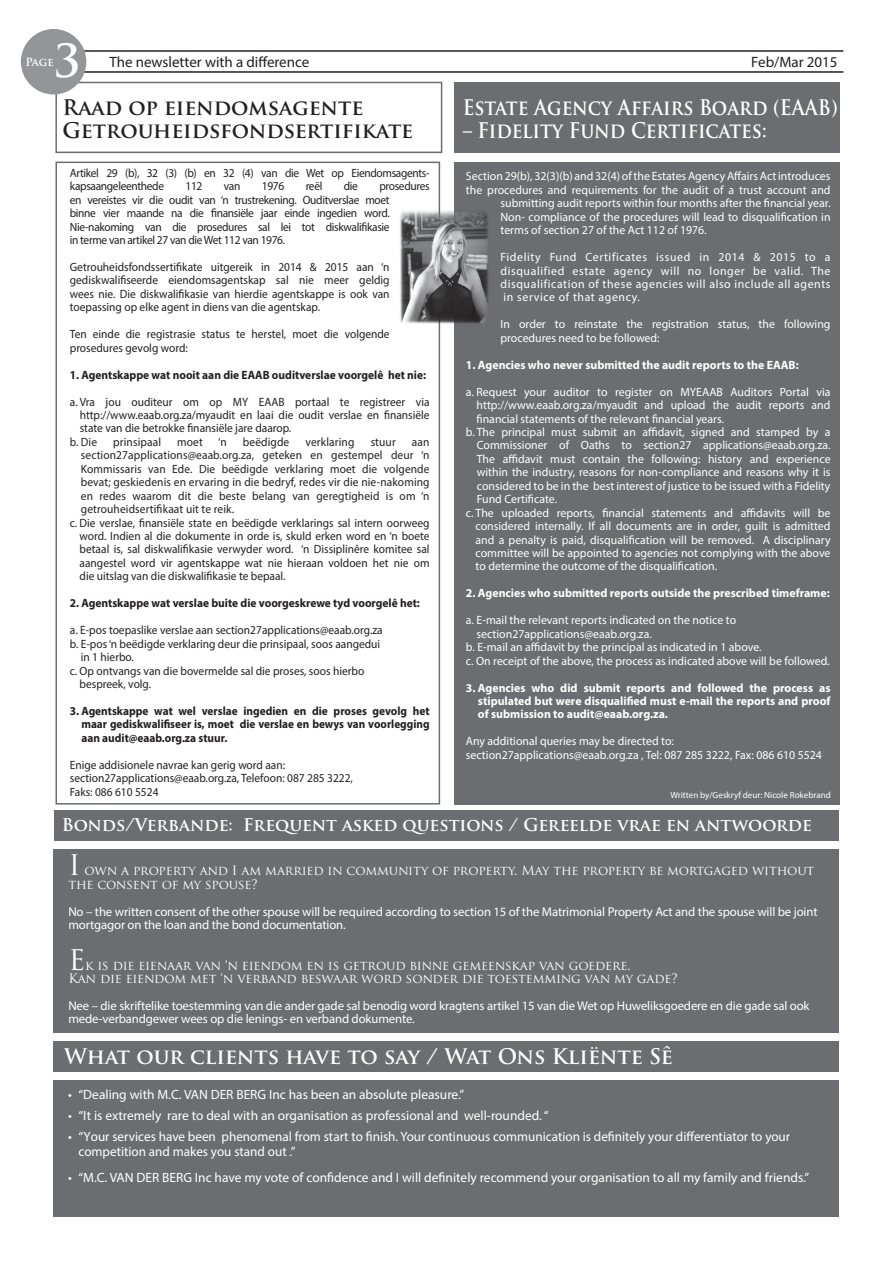
<style>
.page{position:relative;width:893px;height:1263px;background:#fff}
.page>*{position:absolute;margin:0;border:0;box-sizing:border-box;transform-origin:0 0}
.t1{font:700 44.55px "Trajan Pro";color:#fff}
.t2{font:700 21px "Trajan Pro";color:#fff;scale:.89 1}
.t3{font:700 21px/23.1px "Trajan Pro";color:#231f20}
.t4{font:700 21px "Trajan Pro";color:#fff}
.t5{font:700 17.25px "Trajan Pro";color:#fff}
.t6{font:15px "Myriad Pro";color:#231f20}
.t7{font:13.5px/15px "Myriad Pro";color:#fff}
.t8{font:12.75px/13.5px "Myriad Pro";letter-spacing:-.01em;color:#fff}
.t9{font:12.75px/13.5px "Trajan Pro";letter-spacing:-.01em;color:#fff}
.t10{font:12px/13.5px "Myriad Pro";color:#fff;text-align:justify}
.t11{font:12px/13.5px "Myriad Pro";color:#231f20;text-align:justify;scale:.95 1}
.t12{font:12px/13.5px "Myriad Pro";letter-spacing:-.03em;color:#231f20;scale:.95 1}
.t13{font:700 12px/13.5px "Myriad Pro";color:#231f20;text-align:justify;scale:.95 1}
.t14{font:700 12px/13.5px "Myriad Pro";color:#fff;text-align:justify}
.t15{font:700 11.1px "Trajan Pro";color:#fff}
.t16{font:9px "Myriad Pro";color:#fff}
.s1{font-size:27.75px}
</style>
<div class="page">
<div style="left:54px;top:849px;width:785px;height:183px;background:#6c6d70"></div>
<div style="left:54px;top:811px;width:785px;height:30px;background:#6c6d70"></div>
<div style="left:55px;top:82px;width:387px;height:71px;border:2px solid #6c6d70"></div>
<div style="left:56px;top:162px;width:384px;height:642px;border:2px solid #6c6d70"></div>
<hr style="left:58px;top:71px;width:785px;height:2px;background:#231f20">
<hr style="left:58px;top:50px;width:785px;height:2px;background:#231f20">
<div style="left:21px;top:29px;width:65px;height:65px;background:#939598;border-radius:50%"></div>
<div style="left:454px;top:162px;width:385px;height:642px;background:#6c6d70"></div>
<div style="left:455px;top:82px;width:385px;height:71px;background:#6c6d70"></div>
<img style="left:400px;top:210px;width:88px;height:114px">
<div style="left:53px;top:1080px;width:786px;height:137px;background:#6c6d70"></div>
<div style="left:54px;top:1041px;width:785px;height:30px;background:#6c6d70"></div>
<p class="t1" style="left:54px;top:33px;width:28px">3</p>
<p class="t6" style="left:109px;top:53px;width:201px">The newsletter with a difference</p>
<p class="t6" style="left:751px;top:53px;width:88px">Feb/Mar 2015</p>
<p class="t3" style="left:62px;top:96px;width:352px">Raad op eiendomsagente<br>Getrouheidsfondsertifikate</p>
<p class="t15" style="left:25px;top:55px;width:30px">Page</p>
<p class="t2" style="left:463px;top:94px;width:423px">Estate Agency Affairs Board (EAAB)</p>
<p class="t2" style="left:463px;top:117px;width:343px">– Fidelity Fund Certificates:</p>
<p class="t12" style="left:70px;top:166px;width:380px">Artikel 29 (b), 32 (3) (b) en 32 (4) van die Wet op Eiendomsagents&shy;kapsaangeleenthede</p>
<p class="t12" style="left:70px;top:179px;width:380px;text-indent:310px">prosedures en vereistes vir die oudit van ‘n trustrekening. Ouditverslae moet<br>binne vier maande na die finansiële jaar einde ingedien word.<br>Nie-nakoming van die prosedures sal lei tot diskwalifikasie<br>in terme van artikel 27 van die Wet 112 van 1976.</p>
<p class="t11" style="left:70px;top:260px;width:338px">Getrouheidsfondssertifikate uitgereik in 2014 &amp; 2015 aan ‘n gediskwalifiseerde eiendomsagentskap sal nie meer geldig wees nie. Die diskwalifikasie van hierdie agentskappe is ook van toepassing op elke agent in diens van die agentskap.</p>
<p class="t11" style="left:70px;top:327px;width:338px">Ten einde die registrasie status te herstel, moet die volgende prosedures gevolg word:</p>
<p class="t13" style="left:70px;top:367px;width:377px">1. Agentskappe wat nooit aan die EAAB ouditverslae voorgelê het nie:</p>
<p class="t11" style="left:80px;top:394px;width:370px;text-indent:-10px">a. Vra jou ouditeur om op MY EAAB portaal te registreer via http://www.eaab.org.za/myaudit en laai die oudit verslae en finansiële state van die betrokke finansiële jare daarop.</p>
<p class="t11" style="left:70px;top:435px;width:30px">b. Die</p>
<p class="t11" style="left:113px;top:435px;width:52px">prinsipaal</p>
<p class="t11" style="left:177px;top:435px;width:29px">moet</p>
<p class="t11" style="left:218px;top:435px;width:11px">‘n</p>
<p class="t11" style="left:243px;top:435px;width:50px">beëdigde</p>
<p class="t11" style="left:306px;top:435px;width:53px">verklaring</p>
<p class="t11" style="left:371px;top:435px;width:28px">stuur</p>
<p class="t11" style="left:185px;top:179px;width:19px">112</p>
<p class="t11" style="left:224px;top:179px;width:19px">van</p>
<p class="t11" style="left:262px;top:179px;width:25px">1976</p>
<p class="t11" style="left:306px;top:179px;width:19px">reël</p>
<p class="t11" style="left:344px;top:179px;width:16px">die</p>
<p class="t11" style="left:81px;top:435px;width:369px;text-indent:331px">aan section27applications@eaab.org.za, geteken en gestempel deur ‘n Kommissaris van Ede. Die beëdigde verklaring moet die volgende bevat; geskiedenis en ervaring in die bedryf, redes vir die nie-nakoming en redes waarom dit die beste belang van geregtigheid is om ‘n getrouheidsertifikaat uit te reik.</p>
<p class="t11" style="left:80px;top:516px;width:370px;text-indent:-10px">c. Die verslae, finansiële state en beëdigde verklarings sal intern oorweeg word. Indien al die dokumente in orde is, skuld erken word en ‘n boete betaal is, sal diskwalifikasie verwyder word. ‘n Dissiplinêre komitee sal aangestel word vir agentskappe wat nie hieraan voldoen het nie om die uitslag van die diskwalifikasie te bepaal.</p>
<p class="t13" style="left:70px;top:596px;width:370px">2. Agentskappe wat verslae buite die voorgeskrewe tyd voorgelê het:</p>
<p class="t11" style="left:70px;top:623px;width:331px">a. E-pos toepaslike verslae aan section27applications@eaab.org.za</p>
<p class="t11" style="left:81px;top:637px;width:317px;text-indent:-11px">b. E-pos ‘n beëdigde verklaring deur die prinsipaal, soos aangedui in 1 hierbo.</p>
<p class="t11" style="left:80px;top:663px;width:301px;text-indent:-10px">c. Op ontvangs van die bovermelde sal die proses, soos hierbo bespreek, volg.</p>
<p class="t13" style="left:81px;top:704px;width:368px;text-indent:-12px">3. Agentskappe wat wel verslae ingedien en die proses gevolg het maar gediskwalifiseer is, moet die verslae en bewys van voorlegging aan audit@eaab.org.za stuur.</p>
<p class="t11" style="left:70px;top:758px;width:300px;text-align:left">Enige addisionele navrae kan gerig word aan: section27applications@eaab.org.za, Telefoon: 087 285 3222,<br>Faks: 086 610 5524</p>
<p class="t10" style="left:466px;top:169px;width:366px">Section 29(b), 32(3)(b) and 32(4) of the Estates Agency Affairs Act introduces</p>
<p class="t10" style="left:466px;top:183px;width:366px">the procedures and requirements for the audit of a trust account and</p>
<p class="t10" style="left:500px;top:196px;width:332px">submitting audit reports within four months after the financial year.</p>
<p class="t10" style="left:500px;top:210px;width:332px">Non- compliance of the procedures will lead to disqualification in</p>
<p class="t10" style="left:500px;top:223px;width:208px">terms of section 27 of the Act 112 of 1976.</p>
<p class="t10" style="left:500px;top:250px;width:332px">Fidelity Fund Certificates issued in 2014 &amp; 2015 to a disqualified estate agency will no longer be valid. The disqualification of these agencies will also include all agents in service of that agency.</p>
<p class="t10" style="left:500px;top:317px;width:332px">In order to reinstate the registration status, the following procedures need to be followed:</p>
<p class="t14" style="left:466px;top:357px;width:334px">1. Agencies who never submitted the audit reports to the EAAB:</p>
<p class="t10" style="left:477px;top:385px;width:355px;text-indent:-11px">a. Request your auditor to register on MYEAAB Auditors Portal via http://www.eaab.org.za/myaudit and upload the audit reports and financial statements of the relevant financial years.</p>
<p class="t10" style="left:477px;top:425px;width:355px;text-indent:-11px">b. The principal must submit an affidavit, signed and stamped by a Commissioner of Oaths to section27 applications@eaab.org.za.<br>The affidavit must contain the following: history and experience within the industry, reasons for non-compliance and reasons why it is considered to be in the best interest of justice to be issued with a Fidelity Fund Certificate.</p>
<p class="t10" style="left:476px;top:506px;width:356px;text-indent:-10px">c. The uploaded reports, financial statements and affidavits will be considered internally. If all documents are in order, guilt is admitted and a penalty is paid, disqualification will be removed. A disciplinary committee will be appointed to agencies not complying with the above to determine the outcome of the disqualification.</p>
<p class="t14" style="left:466px;top:586px;width:365px">2. Agencies who submitted reports outside the prescribed timeframe:</p>
<p class="t10" style="left:477px;top:613px;width:261px;text-indent:-11px">a. E-mail the relevant reports indicated on the notice to section27applications@eaab.org.za.</p>
<p class="t10" style="left:466px;top:640px;width:297px">b. E-mail an affidavit by the principal as indicated in 1 above.</p>
<p class="t10" style="left:466px;top:654px;width:365px">c. On receipt of the above, the process as indicated above will be followed.</p>
<p class="t14" style="left:478px;top:680px;width:354px;text-indent:-12px">3. Agencies who did submit reports and followed the process as stipulated but were disqualified must e-mail the reports and proof of submission to audit@eaab.org.za.</p>
<p class="t10" style="left:466px;top:734px;width:358px">Any additional queries may be directed to: section27applications@eaab.org.za , Tel: 087 285 3222, Fax: 086 610 5524</p>
<p class="t16" style="left:670px;top:789px;width:162px">Written by/Geskryf deur: Nicole Rokebrand</p>
<p class="t5" style="left:62px;top:814px;width:751px">Bonds/Verbande: Frequent asked questions / Gereelde vrae en antwoorde</p>
<p class="t9" style="left:68px;top:864px;width:747px"><span class="s1">I</span> own a property and I am married in community of property. May the property be mortgaged without the consent of my spouse?</p>
<p class="t8" style="left:68px;top:904px;width:751px">No – the written consent of the other spouse will be required according to section 15 of the Matrimonial Property Act and the spouse will be joint mortgagor on the loan and the bond documentation.</p>
<p class="t9" style="left:68px;top:958px;width:611px"><span class="s1">E</span>k is die eienaar van ‘n eiendom en is getroud binne gemeenskap van goedere.<br>Kan die eiendom met ‘n verband beswaar word sonder die toestemming van my gade?</p>
<p class="t8" style="left:68px;top:999px;width:743px">Nee – die skriftelike toestemming van die ander gade sal benodig word kragtens artikel 15 van die Wet op Huweliksgoedere en die gade sal ook mede-verbandgewer wees op die lenings- en verband dokumente.</p>
<p class="t4" style="left:64px;top:1043px;width:610px">What our clients have to say / Wat Ons Kliënte Sê</p>
<p class="t7" style="left:68px;top:1086px;width:398px">• “Dealing with M.C. VAN DER BERG Inc has been an absolute pleasure.”</p>
<p class="t7" style="left:68px;top:1107px;width:482px">• “It is extremely rare to deal with an organisation as professional and well-rounded.“</p>
<p class="t7" style="left:79px;top:1128px;width:713px;text-indent:-10px">• “Your services have been phenomenal from start to finish. Your continuous communication is definitely your differentiator to your competition and makes you stand out .”</p>
<p class="t7" style="left:68px;top:1170px;width:743px">• “M.C. VAN DER BERG Inc have my vote of confidence and I will definitely recommend your organisation to all my family and friends.”</p>
</div>
